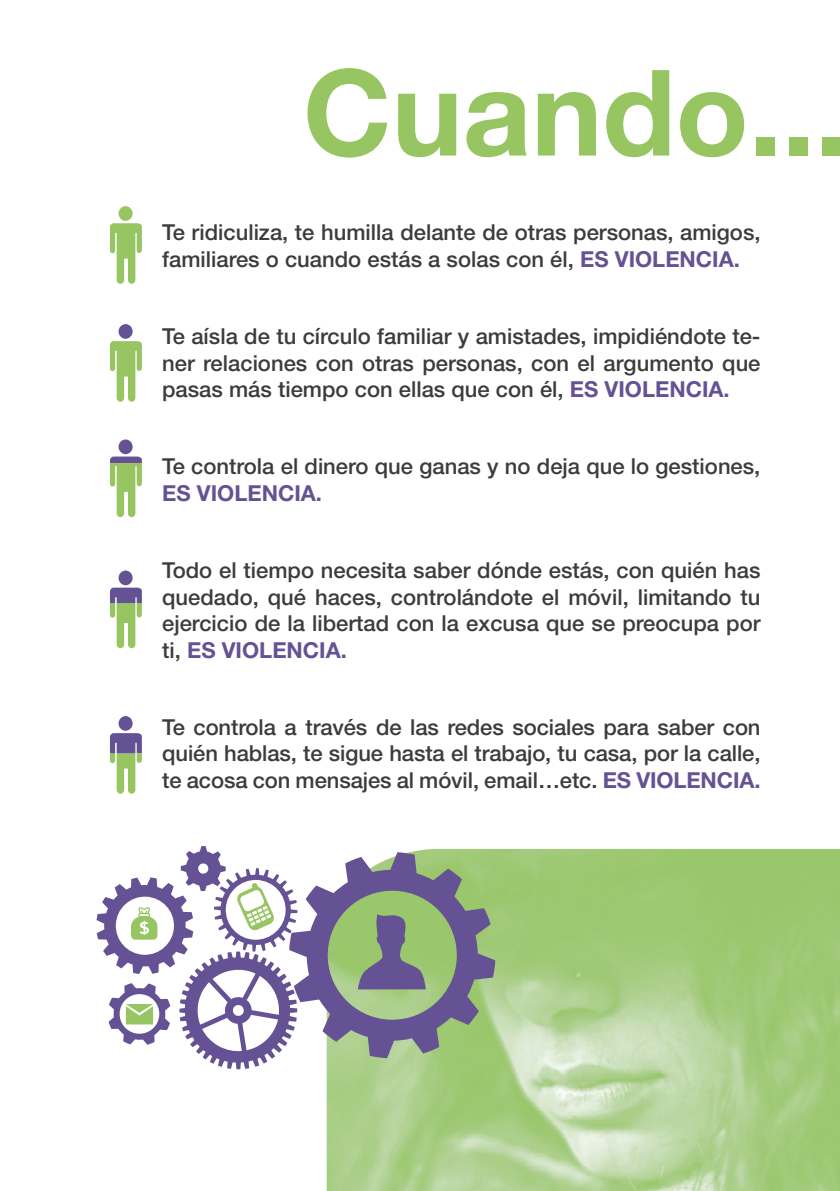
<style>
.page{position:relative;width:840px;height:1191px;background:#fff}
.page>*{position:absolute;margin:0;border:0;box-sizing:border-box;transform-origin:0 0}
.t1{font:700 119.6px "Helvetica Neue LT Std";color:#96c562}
.t2{font:500 22px/26.4px "Helvetica Neue LT Std";color:#3c3c3b;text-align:justify}
.t3{font:700 22px "Helvetica Neue LT Std";color:#655294}
.s1{font-weight:700;color:#655294}
</style>
<div class="page">
<svg style="left:110px;top:223px;width:32px;height:61px"></svg>
<div style="left:118px;top:206px;width:14px;height:15px;background:#96c562;border-radius:50%"></div>
<svg style="left:110px;top:341px;width:32px;height:61px"></svg>
<div style="left:118px;top:324px;width:14px;height:15px;background:#655294;border-radius:50%"></div>
<svg style="left:110px;top:456px;width:32px;height:61px"></svg>
<div style="left:118px;top:439px;width:14px;height:15px;background:#655294;border-radius:50%"></div>
<svg style="left:110px;top:587px;width:32px;height:61px"></svg>
<div style="left:118px;top:570px;width:14px;height:15px;background:#655294;border-radius:50%"></div>
<svg style="left:110px;top:733px;width:32px;height:60px"></svg>
<div style="left:118px;top:716px;width:14px;height:15px;background:#655294;border-radius:50%"></div>
<img style="left:326px;top:849px;width:513px;height:342px">
<svg style="left:297px;top:852px;width:198px;height:206px;background:#95a095"></svg>
<svg style="left:358px;top:914px;width:67px;height:75px;background:#7e8981"></svg>
<svg style="left:96px;top:846px;width:201px;height:223px"></svg>
<h1 class="t1" style="left:303px;top:39px;width:546px">Cuando...</h1>
<p class="t2" style="left:162px;top:219px;width:599px">Te ridiculiza, te humilla delante de otras personas, amigos, familiares o cuando estás a solas con él, <span class="s1">ES VIOLENCIA.</span></p>
<p class="t2" style="left:162px;top:323px;width:599px">Te aísla de tu círculo familiar y amistades, impidiéndote te&shy;ner relaciones con otras personas, con el argumento que pasas más tiempo con ellas que con él, <span class="s1">ES VIOLENCIA.</span></p>
<p class="t2" style="left:162px;top:453px;width:599px">Te controla el dinero que ganas y no deja que lo gestiones,</p>
<p class="t3" style="left:162px;top:479px;width:161px">ES VIOLENCIA.</p>
<p class="t2" style="left:162px;top:557px;width:599px">Todo el tiempo necesita saber dónde estás, con quién has quedado, qué haces, controlándote el móvil, limitando tu ejercicio de la libertad con la excusa que se preocupa por ti, <span class="s1">ES VIOLENCIA.</span></p>
<p class="t2" style="left:162px;top:713px;width:599px">Te controla a través de las redes sociales para saber con quién hablas, te sigue hasta el trabajo, tu casa, por la calle, te acosa con mensajes al móvil, email…etc. <span class="s1">ES VIOLENCIA.</span></p>
</div>
